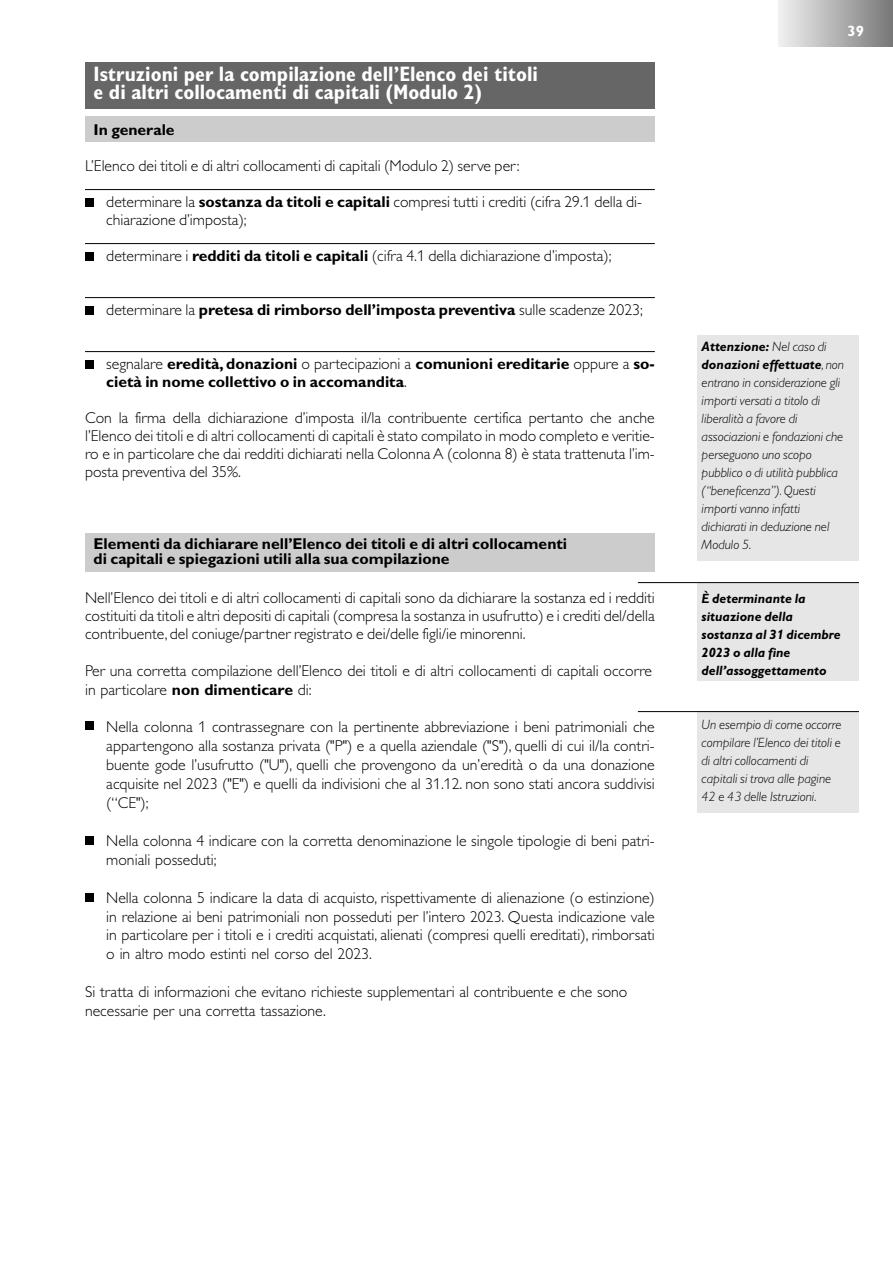
<style>
.page{position:relative;width:893px;height:1263px;background:#fff}
.page>*{position:absolute;margin:0;border:0;box-sizing:border-box;transform-origin:0 0}
.t1{font:700 condensed 21px/18px "Gill Sans";color:#fff}
.t2{font:300 15.75px/18.9px "Gill Alt One";color:#000;text-align:justify}
.t3{font:700 15.75px/15px "Gill Alt One";color:#000}
.t4{font:700 15px "Gill Alt One";color:#fff}
.t5{font:italic 300 13.5px/18px "Gill Alt One";color:#000}
.t6{font:italic 700 13.5px/18px "Gill Alt One";color:#000}
.s1{font-weight:700}
.s2{font-weight:300}
</style>
<div class="page">
<div style="left:778px;top:0;width:115px;height:47px;background:linear-gradient(to right,#f1f1f1,#777)"></div>
<div style="left:85px;top:533px;width:570px;height:39px;background:#ccc"></div>
<div style="left:697px;top:711px;width:162px;height:101px;background:#e6e6e6"></div>
<div style="left:697px;top:583px;width:162px;height:97px;background:#e6e6e6"></div>
<div style="left:85px;top:117px;width:570px;height:25px;background:#ccc"></div>
<div style="left:85px;top:62px;width:570px;height:46px;background:#666"></div>
<div style="left:85px;top:253px;width:9px;height:8px;background:#000"></div>
<div style="left:85px;top:306px;width:9px;height:9px;background:#000"></div>
<div style="left:85px;top:198px;width:9px;height:8px;background:#000"></div>
<div style="left:85px;top:360px;width:9px;height:8px;background:#000"></div>
<hr style="left:638px;top:582px;width:221px;height:1px;background:#000">
<div style="left:85px;top:836px;width:9px;height:8px;background:#000"></div>
<div style="left:85px;top:722px;width:9px;height:8px;background:#000"></div>
<hr style="left:638px;top:711px;width:221px;height:1px;background:#000">
<hr style="left:85px;top:189px;width:570px;height:1px;background:#000">
<hr style="left:85px;top:243px;width:570px;height:1px;background:#000">
<hr style="left:85px;top:297px;width:570px;height:1px;background:#000">
<hr style="left:85px;top:351px;width:570px;height:1px;background:#000">
<div style="left:85px;top:893px;width:9px;height:8px;background:#000"></div>
<div style="left:697px;top:335px;width:162px;height:226px;background:#e6e6e6"></div>
<h1 class="t1" style="left:94px;top:67px;width:446px">Istruzioni per la compilazione dell’Elenco dei titoli e di altri collocamenti di capitali (Modulo 2)</h1>
<p class="t3" style="left:94px;top:123px;width:83px">In generale</p>
<p class="t2" style="left:85px;top:156px;width:436px">L’Elenco dei titoli e di altri collocamenti di capitali (Modulo 2) serve per:</p>
<p class="t2" style="left:106px;top:192px;width:537px;line-height:18px">determinare la <span class="s1">sostanza da titoli e capitali</span> compresi tutti i crediti (cifra 29.1 della di&shy;chiarazione d’imposta);</p>
<p class="t2" style="left:106px;top:246px;width:507px">determinare i <span class="s1">redditi da titoli e capitali</span> (cifra 4.1 della dichiarazione d’imposta);</p>
<p class="t3" style="left:106px;top:303px;width:538px"><span class="s2">determinare la</span> pretesa di rimborso dell’imposta preventiva <span class="s2">sulle scadenze 2023;</span></p>
<p class="t3" style="left:106px;top:356px;width:550px;line-height:18px"><span class="s2">segnalare</span> eredità, donazioni <span class="s2">o partecipazioni a</span> comunioni ereditarie <span class="s2">oppure a</span> so&shy;cietà in nome collettivo o in accomandita<span class="s2">.</span></p>
<p class="t2" style="left:85px;top:408px;width:571px;line-height:18px">Con la firma della dichiarazione d’imposta il/la contribuente certifica pertanto che anche l’Elenco dei titoli e di altri collocamenti di capitali è stato compilato in modo completo e veritie&shy;ro e in particolare che dai redditi dichiarati nella Colonna A (colonna 8) è stata trattenuta l’im&shy;posta preventiva del 35%.</p>
<p class="t3" style="left:94px;top:537px;width:475px">Elementi da dichiarare nell’Elenco dei titoli e di altri collocamenti di capitali e spiegazioni utili alla sua compilazione</p>
<p class="t2" style="left:85px;top:588px;width:571px;line-height:18px">Nell’Elenco dei titoli e di altri collocamenti di capitali sono da dichiarare la sostanza ed i redditi costituiti da titoli e altri depositi di capitali (compresa la sostanza in usufrutto) e i crediti del/della contribuente, del coniuge/partner registrato e dei/delle figli/ie minorenni.</p>
<p class="t2" style="left:85px;top:661px;width:569px">Per una corretta compilazione dell’Elenco dei titoli e di altri collocamenti di capitali occorre in particolare <span class="s1">non dimenticare</span> di:</p>
<p class="t2" style="left:106px;top:718px;width:550px">Nella colonna 1 contrassegnare con la pertinente abbreviazione i beni patrimoniali che appartengono alla sostanza privata ("P") e a quella aziendale ("S"), quelli di cui il/la contri&shy;buente gode l’usufrutto ("U"), quelli che provengono da un’eredità o da una donazione acquisite nel 2023 ("E") e quelli da indivisioni che al 31.12. non sono stati ancora suddivisi (“CE");</p>
<p class="t2" style="left:106px;top:831px;width:550px">Nella colonna 4 indicare con la corretta denominazione le singole tipologie di beni patri&shy;moniali posseduti;</p>
<p class="t2" style="left:106px;top:888px;width:550px">Nella colonna 5 indicare la data di acquisto, rispettivamente di alienazione (o estinzione) in relazione ai beni patrimoniali non posseduti per l’intero 2023. Questa indicazione vale in particolare per i titoli e i crediti acquistati, alienati (compresi quelli ereditati), rimborsati o in altro modo estinti nel corso del 2023.</p>
<p class="t2" style="left:85px;top:982px;width:544px">Si tratta di informazioni che evitano richieste supplementari al contribuente e che sono necessarie per una corretta tassazione.</p>
<p class="t4" style="left:847px;top:25px;width:18px">39</p>
<p class="t5" style="left:702px;top:338px;width:144px"><span class="s1">Attenzione:</span> Nel caso di <span class="s1">donazioni effettuate</span>, non entrano in considerazione gli importi versati a titolo di liberalità a favore di associazioni e fondazioni che perseguono uno scopo pubblico o di utilità pubblica (“beneficenza”).Questi importi vanno infatti dichiarati in deduzione nel<br>Modulo 5.</p>
<p class="t6" style="left:702px;top:591px;width:140px">È determinante la situazione della sostanza al 31 dicembre<br>2023 o alla fine dell’assoggettamento</p>
<p class="t5" style="left:702px;top:716px;width:142px">Un esempio di come occorre compilare l’Elenco dei titoli e di altri collocamenti di capitali si trova alle pagine<br>42 e 43 delle Istruzioni.</p>
</div>
